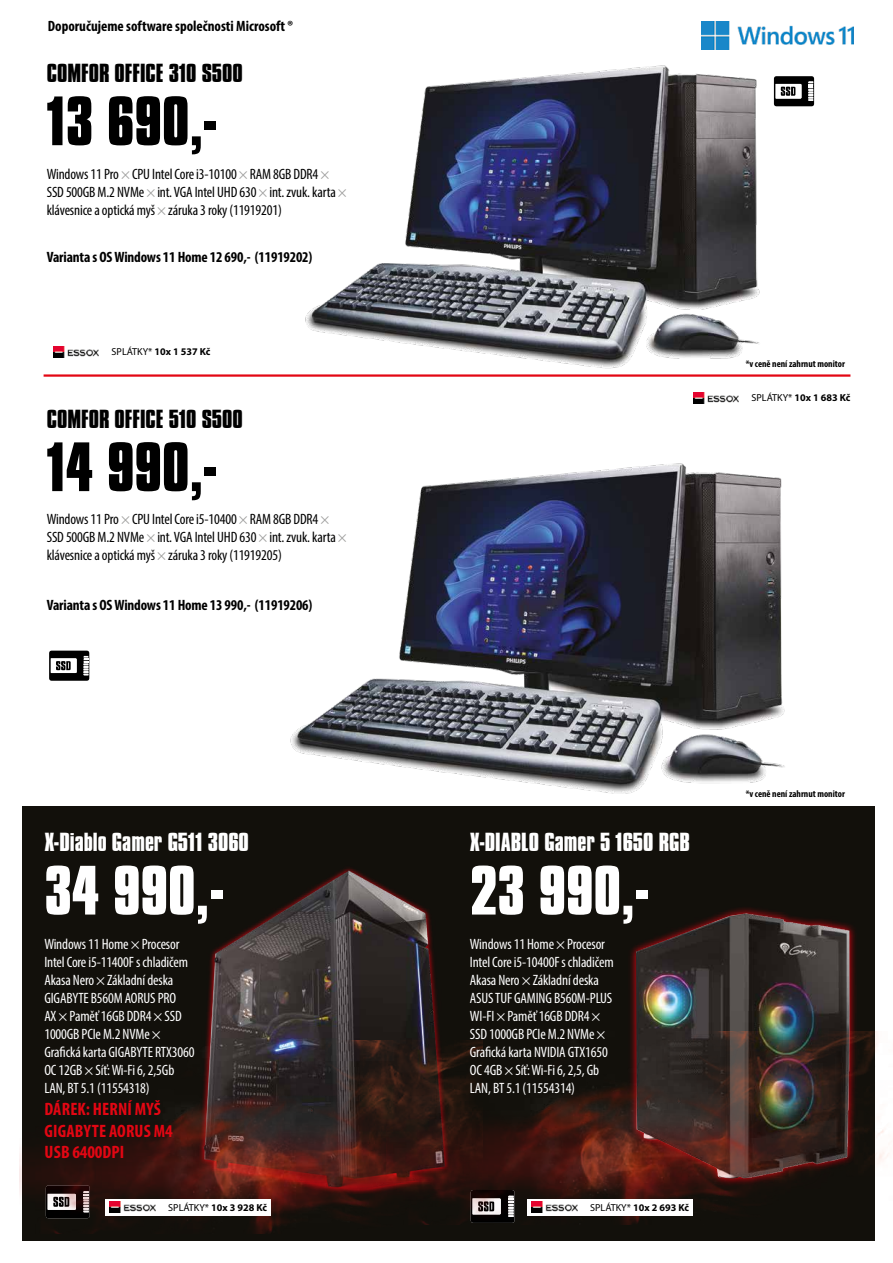
<style>
.page{position:relative;width:893px;height:1263px;background:#fff}
.page>*{position:absolute;margin:0;border:0;box-sizing:border-box;transform-origin:0 0}
.t1{font:700 60px "Compacta BT";color:#000}
.t2{font:700 60px "Compacta BT";color:#fff}
.t3{font:700 22.5px "Compacta BT";color:#fff}
.t4{font:700 22.5px "Compacta BT";color:#000}
.t5{font:700 condensed 18px/21.6px "Myriad Pro";letter-spacing:.01em;color:#e30613}
.t6{font:condensed 15px/18px "Myriad Pro";letter-spacing:-.01em;color:#fff}
.t7{font:condensed 15px/18px "Myriad Pro";letter-spacing:-.01em;color:#000}
.t8{font:700 condensed 15px "Myriad Pro";letter-spacing:-.01em;color:#000}
.t9{font:700 10.2px "Myriad Pro";color:#000}
.t10{font:700 condensed 9.75px "Myriad Pro";color:#000}
.s1{color:#9d9d9c}
.s2{font-weight:400}
</style>
<div class="page">
<hr style="left:44px;top:374px;width:806px;height:3px;background:#e30613">
<img style="left:282px;top:65px;width:542px;height:312px">
<svg style="left:774px;top:76px;width:40px;height:30px"></svg>
<div style="left:22px;top:806px;width:852px;height:435px;background:#12100b"></div>
<img style="left:206px;top:867px;width:233px;height:174px">
<svg style="left:630px;top:908px;width:152px;height:123px"></svg>
<img style="left:636px;top:913px;width:239px;height:118px">
<img style="left:19px;top:1041px;width:368px;height:193px">
<img style="left:387px;top:1031px;width:502px;height:194px">
<img style="left:290px;top:463px;width:495px;height:331px">
<svg style="left:49px;top:651px;width:41px;height:30px"></svg>
<img style="left:53px;top:346px;width:46px;height:11px">
<img style="left:693px;top:392px;width:46px;height:11px">
<div style="left:527px;top:1199px;width:166px;height:16px;background:#fff"></div>
<img style="left:532px;top:1201px;width:45px;height:11px">
<div style="left:105px;top:1199px;width:166px;height:16px;background:#fff"></div>
<img style="left:110px;top:1201px;width:46px;height:11px">
<img style="left:701px;top:21px;width:153px;height:28px">
<p class="t8" style="left:48px;top:17px;width:247px">Doporučujeme software společnosti Microsoft ®</p>
<h2 class="t4" style="left:47px;top:59px;width:198px">COMFOR OFFICE 310 S500</h2>
<h1 class="t1" style="left:47px;top:85px;width:172px">13 690,-</h1>
<p class="t7" style="left:47px;top:164px;width:302px">Windows 11 Pro <span class="s1">×</span> CPU Intel Core i3-10100 <span class="s1">×</span> RAM 8GB DDR4 <span class="s1">×<br></span>SSD 500GB M.2 NVMe <span class="s1">×</span> int. VGA Intel UHD 630 <span class="s1">×</span> int. zvuk. karta <span class="s1">× </span>klávesnice a optická myš <span class="s1">×</span> záruka 3 roky (11919201)</p>
<p class="t8" style="left:47px;top:247px;width:267px">Varianta s OS Windows 11 Home 12 690,- (11919202)</p>
<p class="t9" style="left:112px;top:345px;width:100px"><span class="s2">SPLÁTKY*</span> 10x 1 537 Kč</p>
<h2 class="t4" style="left:47px;top:405px;width:198px">COMFOR OFFICE 510 S500</h2>
<h1 class="t1" style="left:47px;top:431px;width:172px">14 990,-</h1>
<p class="t7" style="left:47px;top:510px;width:302px">Windows 11 Pro <span class="s1">×</span> CPU Intel Core i5-10400 <span class="s1">×</span> RAM 8GB DDR4 <span class="s1">×<br></span>SSD 500GB M.2 NVMe <span class="s1">×</span> int. VGA Intel UHD 630 <span class="s1">×</span> int. zvuk. karta <span class="s1">× </span>klávesnice a optická myš <span class="s1">×</span> záruka 3 roky (11919205)</p>
<p class="t8" style="left:47px;top:595px;width:267px">Varianta s OS Windows 11 Home 13 990,- (11919206)</p>
<p class="t10" style="left:746px;top:358px;width:101px">*v ceně není zahrnut monitor</p>
<p class="t9" style="left:751px;top:391px;width:100px"><span class="s2">SPLÁTKY*</span> 10x 1 683 Kč</p>
<h2 class="t3" style="left:44px;top:828px;width:206px">X-Diablo Gamer G511 3060</h2>
<h2 class="t3" style="left:470px;top:828px;width:221px">X-DIABLO Gamer 5 1650 RGB</h2>
<h1 class="t2" style="left:470px;top:854px;width:181px">23 990,-</h1>
<h1 class="t2" style="left:44px;top:854px;width:181px">34 990,-</h1>
<p class="t6" style="left:44px;top:935px;width:152px">Windows 11 Home × Procesor<br>Intel Core i5-11400F s chladičem<br>Akasa Nero × Základní deska<br>GIGABYTE B560M AORUS PRO<br>AX × Paměť 16GB DDR4 × SSD<br>1000GB PCIe M.2 NVMe ×<br>Grafická karta GIGABYTE RTX3060<br>OC 12GB × Síť: Wi-Fi 6, 2,5Gb<br>LAN, BT 5.1 (11554318)</p>
<p class="t5" style="left:45px;top:1098px;width:130px">DÁREK: HERNÍ MYŠ<br>GIGABYTE AORUS M4<br>USB 6400DPI</p>
<p class="t6" style="left:470px;top:935px;width:145px">Windows 11 Home × Procesor<br>Intel Core i5-10400F s chladičem<br>Akasa Nero × Základní deska<br>ASUS TUF GAMING B560M-PLUS<br>WI-FI × Paměť 16GB DDR4 ×<br>SSD 1000GB PCIe M.2 NVMe ×<br>Grafická karta NVIDIA GTX1650<br>OC 4GB × Síť: Wi-Fi 6, 2,5, Gb<br>LAN, BT 5.1 (11554314)</p>
<p class="t9" style="left:168px;top:1200px;width:100px"><span class="s2">SPLÁTKY*</span> 10x 3 928 Kč</p>
<p class="t9" style="left:590px;top:1200px;width:100px"><span class="s2">SPLÁTKY*</span> 10x 2 693 Kč</p>
<p class="t10" style="left:746px;top:788px;width:101px">*v ceně není zahrnut monitor</p>
</div>
